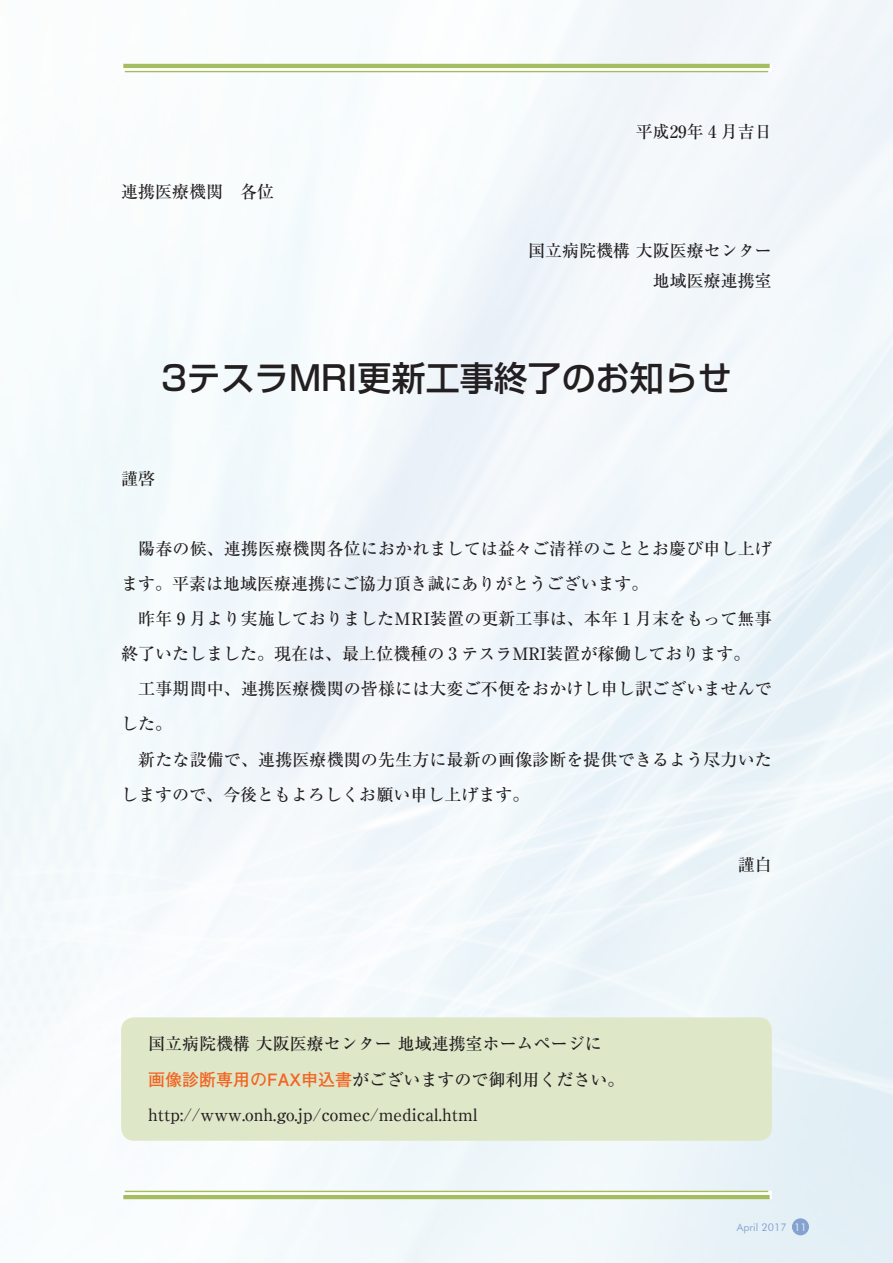
<style>
.page{position:relative;width:893px;height:1263px;background:#fff}
.page>*{position:absolute;margin:0;border:0;box-sizing:border-box;transform-origin:0 0}
.t1{font:500 34.05px "Shin Go Pro";color:#231f20}
.t2{font:500 16.95px/35.1px "Ryumin Pro";color:#231f20}
.t3{font:10.65px "Futura BT";color:#8197cd}
.s1{font-family:"Futo Go B101 Pro";font-weight:700;color:#f36421}
.s2{color:#fff}
</style>
<div class="page">
<img style="left:0;top:0;width:893px;height:1263px">
<div style="left:121px;top:1017px;width:651px;height:124px;background:#dfe7c9;border-radius:13px"></div>
<svg style="left:125px;top:68px;width:642px;height:3px"></svg>
<hr style="left:125px;top:64px;width:642px;height:4px;background:#a4be5f">
<hr style="left:125px;top:71px;width:642px;height:1px;background:#a4be5f">
<svg style="left:125px;top:1192px;width:642px;height:3px"></svg>
<hr style="left:125px;top:1195px;width:642px;height:4px;background:#a4be5f">
<hr style="left:125px;top:1191px;width:642px;height:1px;background:#a4be5f">
<p class="t2" style="left:121px;top:173px;width:155px">連携医療機関　各位</p>
<p class="t2" style="left:636px;top:113px;width:138px">平成29年 4 月吉日</p>
<p class="t2" style="left:528px;top:235px;width:245px;line-height:29.7px;text-align:right">国立病院機構 大阪医療センター地域医療連携室</p>
<h1 class="t1" style="left:161px;top:350px;width:572px">3テスラMRI更新工事終了のお知らせ</h1>
<p class="t2" style="left:121px;top:460px;width:36px">謹啓</p>
<p class="t2" style="left:121px;top:530px;width:652px">　陽春の候、連携医療機関各位におかれましては益々ご清祥のこととお慶び申し上げます。平素は地域医療連携にご協力頂き誠にありがとうございます。<br>　昨年 9 月より実施しておりましたMRI装置の更新工事は、本年 1 月末をもって無事終了いたしました。現在は、最上位機種の 3 テスラMRI装置が稼働しております。<br>　工事期間中、連携医療機関の皆様には大変ご不便をおかけし申し訳ございませんでした。<br>　新たな設備で、連携医療機関の先生方に最新の画像診断を提供できるよう尽力いたしますので、今後ともよろしくお願い申し上げます。</p>
<p class="t2" style="left:148px;top:1025px;width:478px">国立病院機構 大阪医療センター 地域連携室ホームページに<br><span class="s1">画像診断専用のFAX申込書</span>がございますので御利用ください。http://www.onh.go.jp/comec/medical.html</p>
<p class="t2" style="left:738px;top:846px;width:36px">謹白</p>
<p class="t3" style="left:737px;top:1220px;width:71px">April 2017 <span class="s2">11</span></p>
</div>
